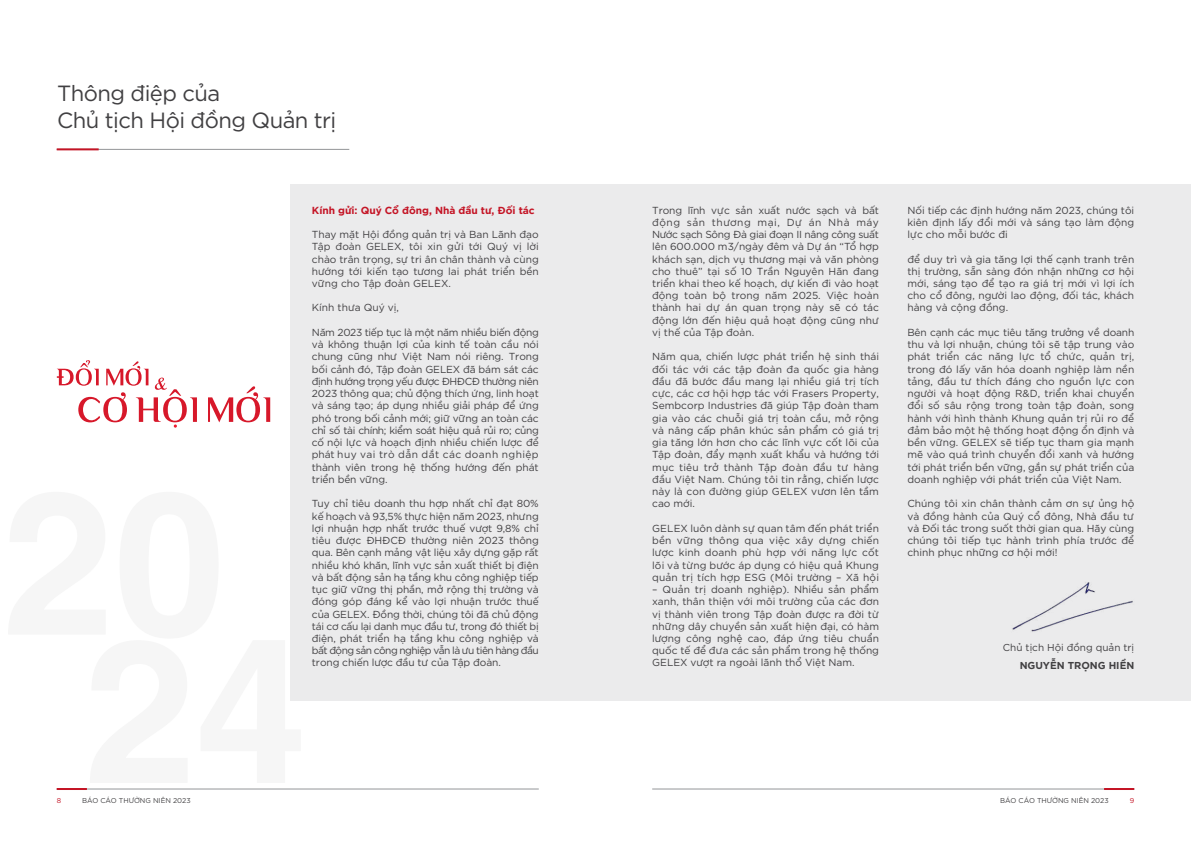
<style>
.page{position:relative;width:1191px;height:842px;background:#fff}
.page>*{position:absolute;margin:0;border:0;box-sizing:border-box;transform-origin:0 0}
.t1{font:22px/26.4px "SVN Gotham";letter-spacing:-.025em;color:#414042}
.t2{font:10.2px/12.2px "SVN Gotham";color:#414042;text-align:justify}
.t3{font:700 10.2px "SVN Gotham";color:#c41425}
.t4{font:10px "SVN Gotham";color:#414042}
.t5{font:700 10px "SVN Gotham";color:#414042}
.t6{font:7px "SVN Gotham";color:#414042}
.t7{font:7px "SVN Gotham";color:#c41425}
</style>
<div class="page">
<div style="left:290px;top:184px;width:901px;height:516px;background:#ebebec"></div>
<hr style="left:57px;top:789px;width:482px;height:1px;background:#939598">
<hr style="left:57px;top:788px;width:30px;height:2px;background:#c41425">
<svg style="left:208px;top:386px;width:62px;height:36px"></svg>
<svg style="left:57px;top:360px;width:140px;height:68px"></svg>
<hr style="left:57px;top:149px;width:292px;height:1px;background:#939598">
<hr style="left:57px;top:148px;width:42px;height:2px;background:#c41425">
<hr style="left:652px;top:789px;width:482px;height:1px;background:#939598">
<hr style="left:1104px;top:788px;width:30px;height:2px;background:#c41425">
<img style="left:1012px;top:582px;width:121px;height:50px">
<h1 class="t1" style="left:57px;top:79px;width:281px">Thông điệp của<br>Chủ tịch Hội đồng Quản trị</h1>
<p class="t7" style="left:57px;top:796px;width:6px">8</p>
<p class="t6" style="left:82px;top:796px;width:110px">BÁO CÁO THƯỜNG NIÊN 2023</p>
<p class="t3" style="left:312px;top:202px;width:224px">Kính gửi: Quý Cổ đông, Nhà đầu tư, Đối tác</p>
<p class="t2" style="left:312px;top:228px;width:228px">Thay mặt Hội đồng quản trị và Ban Lãnh đạo Tập đoàn GELEX, tôi xin gửi tới Quý vị lời chào trân trọng, sự tri ân chân thành và cùng hướng tới kiến tạo tương lai phát triển bền vững cho Tập đoàn GELEX.</p>
<p class="t2" style="left:312px;top:301px;width:89px">Kính thưa Quý vị,</p>
<p class="t2" style="left:312px;top:325px;width:228px">Năm 2023 tiếp tục là một năm nhiều biến động và không thuận lợi của kinh tế toàn cầu nói chung cũng như Việt Nam nói riêng. Trong bối cảnh đó, Tập đoàn GELEX đã bám sát các định hướng trọng yếu được ĐHĐCĐ thường niên 2023 thông qua; chủ động thích ứng, linh hoạt và sáng tạo; áp dụng nhiều giải pháp để ứng phó trong bối cảnh mới; giữ vững an toàn các chỉ số tài chính; kiểm soát hiệu quả rủi ro; củng cố nội lực và hoạch định nhiều chiến lược để phát huy vai trò dẫn dắt các doanh nghiệp thành viên trong hệ thống hướng đến phát triển bền vững.</p>
<p class="t2" style="left:312px;top:497px;width:228px">Tuy chỉ tiêu doanh thu hợp nhất chỉ đạt 80% kế hoạch và 93,5% thực hiện năm 2023, nhưng lợi nhuận hợp nhất trước thuế vượt 9,8% chỉ tiêu được ĐHĐCĐ thường niên 2023 thông qua. Bên cạnh mảng vật liệu xây dựng gặp rất nhiều khó khăn, lĩnh vực sản xuất thiết bị điện và bất động sản hạ tầng khu công nghiệp tiếp tục giữ vững thị phần, mở rộng thị trường và đóng góp đáng kể vào lợi nhuận trước thuế của GELEX. Đồng thời, chúng tôi đã chủ động tái cơ cấu lại danh mục đầu tư, trong đó thiết bị điện, phát triển hạ tầng khu công nghiệp và bất động sản công nghiệp vẫn là ưu tiên hàng đầu trong chiến lược đầu tư của Tập đoàn.</p>
<p class="t2" style="left:652px;top:203px;width:228px">Trong lĩnh vực sản xuất nước sạch và bất động sản thương mại, Dự án Nhà máy Nước sạch Sông Đà giai đoạn II nâng công suất lên 600.000 m3/ngày đêm và Dự án “Tổ hợp khách sạn, dịch vụ thương mại và văn phòng cho thuê” tại số 10 Trần Nguyên Hãn đang triển khai theo kế hoạch, dự kiến đi vào hoạt động toàn bộ trong năm 2025. Việc hoàn thành hai dự án quan trọng này sẽ có tác động lớn đến hiệu quả hoạt động cũng như vị thế của Tập đoàn.</p>
<p class="t2" style="left:652px;top:350px;width:228px">Năm qua, chiến lược phát triển hệ sinh thái đối tác với các tập đoàn đa quốc gia hàng đầu đã bước đầu mang lại nhiều giá trị tích cực, các cơ hội hợp tác với Frasers Property, Sembcorp Industries đã giúp Tập đoàn tham gia vào các chuỗi giá trị toàn cầu, mở rộng và nâng cấp phân khúc sản phẩm có giá trị gia tăng lớn hơn cho các lĩnh vực cốt lõi của Tập đoàn, đẩy mạnh xuất khẩu và hướng tới mục tiêu trở thành Tập đoàn đầu tư hàng đầu Việt Nam. Chúng tôi tin rằng, chiến lược này là con đường giúp GELEX vươn lên tầm cao mới.</p>
<p class="t2" style="left:652px;top:521px;width:228px">GELEX luôn dành sự quan tâm đến phát triển bền vững thông qua việc xây dựng chiến lược kinh doanh phù hợp với năng lực cốt lõi và từng bước áp dụng có hiệu quả Khung quản trị tích hợp ESG (Môi trường – Xã hội</p>
<p class="t2" style="left:652px;top:583px;width:228px">– Quản trị doanh nghiệp). Nhiều sản phẩm xanh, thân thiện với môi trường của các đơn vị thành viên trong Tập đoàn được ra đời từ những dây chuyền sản xuất hiện đại, có hàm lượng công nghệ cao, đáp ứng tiêu chuẩn quốc tế để đưa các sản phẩm trong hệ thống GELEX vượt ra ngoài lãnh thổ Việt Nam.</p>
<p class="t2" style="left:907px;top:203px;width:228px">Nối tiếp các định hướng năm 2023, chúng tôi kiên định lấy đổi mới và sáng tạo làm động lực cho mỗi bước đi</p>
<p class="t2" style="left:907px;top:252px;width:228px">để duy trì và gia tăng lợi thế cạnh tranh trên thị trường, sẵn sàng đón nhận những cơ hội mới, sáng tạo để tạo ra giá trị mới vì lợi ích cho cổ đông, người lao động, đối tác, khách hàng và cộng đồng.</p>
<p class="t2" style="left:907px;top:325px;width:228px">Bên cạnh các mục tiêu tăng trưởng về doanh thu và lợi nhuận, chúng tôi sẽ tập trung vào phát triển các năng lực tổ chức, quản trị, trong đó lấy văn hóa doanh nghiệp làm nền tảng, đầu tư thích đáng cho nguồn lực con người và hoạt động R&amp;D, triển khai chuyển đổi số sâu rộng trong toàn tập đoàn, song hành với hình thành Khung quản trị rủi ro để đảm bảo một hệ thống hoạt động ổn định và bền vững. GELEX sẽ tiếp tục tham gia mạnh mẽ vào quá trình chuyển đổi xanh và hướng tới phát triển bền vững, gắn sự phát triển của doanh nghiệp với phát triển của Việt Nam.</p>
<p class="t2" style="left:907px;top:497px;width:228px">Chúng tôi xin chân thành cảm ơn sự ủng hộ và đồng hành của Quý cổ đông, Nhà đầu tư và Đối tác trong suốt thời gian qua. Hãy cùng chúng tôi tiếp tục hành trình phía trước để chinh phục những cơ hội mới!</p>
<p class="t4" style="left:1003px;top:640px;width:133px">Chủ tịch Hội đồng quản trị</p>
<p class="t5" style="left:1019px;top:658px;width:116px">NGUYỄN TRỌNG HIỀN</p>
<p class="t6" style="left:1000px;top:796px;width:110px">BÁO CÁO THƯỜNG NIÊN 2023</p>
<p class="t7" style="left:1129px;top:796px;width:6px">9</p>
</div>
